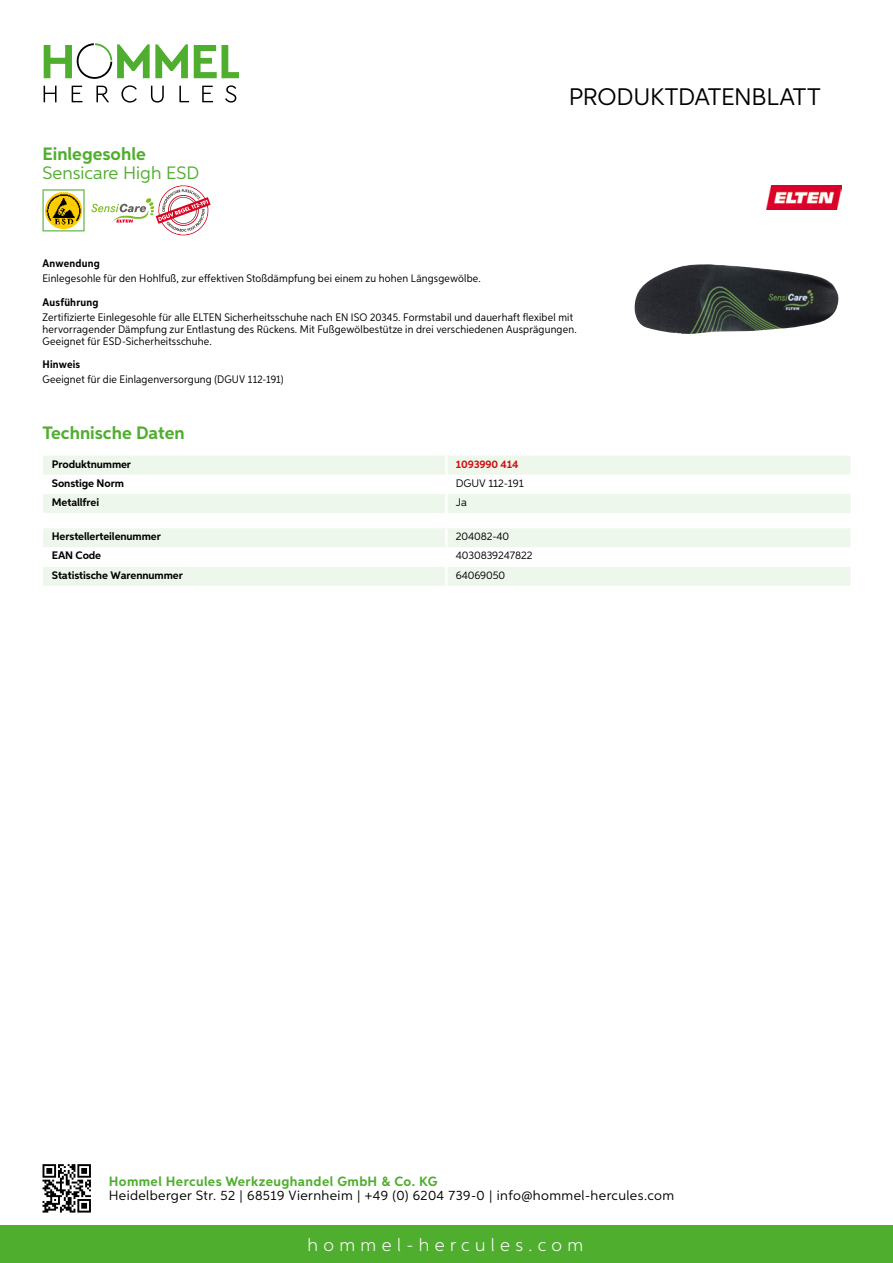
<style>
.page{position:relative;width:893px;height:1263px;background:#fff}
.page>*{position:absolute;margin:0;border:0;box-sizing:border-box;transform-origin:0 0}
.t1{font:24px "Aspira";letter-spacing:-.01em;color:#000}
.t2{font:700 18px "Aspira";color:#50ae2f}
.t3{font:300 18px "Aspira";letter-spacing:.3em;color:#fff}
.t4{font:18px "Aspira";color:#50ae2f}
.t5{font:13.5px "Aspira";letter-spacing:.03em;color:#000}
.t6{font:700 13.5px "Aspira";letter-spacing:.03em;color:#50ae2f}
.t7{font:10.95px/12px "Aspira Nar";letter-spacing:.015em;color:#000}
.t8{font:700 10.95px "Aspira";letter-spacing:-.01em;color:#000}
.t9{font:10.95px "Aspira";letter-spacing:-.01em;color:#000}
.t10{font:700 10.95px "Aspira Nar";letter-spacing:.02em;color:#000}
.t11{font:700 10.95px "Aspira";letter-spacing:-.01em;color:#cd1013}
</style>
<div class="page">
<div style="left:0;top:1226px;width:893px;height:37px;background:#50ae2f"></div>
<svg style="left:43px;top:1164px;width:48px;height:48px"></svg>
<svg style="left:194px;top:45px;width:45px;height:33px"></svg>
<svg style="left:44px;top:43px;width:144px;height:36px"></svg>
<svg style="left:44px;top:86px;width:13px;height:16px"></svg>
<svg style="left:72px;top:86px;width:10px;height:16px"></svg>
<svg style="left:96px;top:86px;width:13px;height:16px"></svg>
<svg style="left:121px;top:85px;width:16px;height:18px"></svg>
<svg style="left:151px;top:86px;width:13px;height:17px"></svg>
<svg style="left:179px;top:86px;width:10px;height:16px"></svg>
<svg style="left:202px;top:86px;width:11px;height:16px"></svg>
<svg style="left:225px;top:85px;width:11px;height:18px"></svg>
<svg style="left:43px;top:456px;width:807px;height:57px"></svg>
<hr style="left:445px;top:494px;width:3px;height:19px;background:#fff">
<svg style="left:43px;top:528px;width:807px;height:58px"></svg>
<hr style="left:445px;top:567px;width:3px;height:19px;background:#fff">
<svg style="left:43px;top:189px;width:42px;height:42px"></svg>
<svg style="left:91px;top:185px;width:120px;height:50px"></svg>
<img style="left:634px;top:264px;width:205px;height:70px">
<img style="left:766px;top:185px;width:76px;height:24px">
<h2 class="t2" style="left:43px;top:142px;width:105px">Einlegesohle</h2>
<h2 class="t4" style="left:43px;top:162px;width:156px">Sensicare High ESD</h2>
<h1 class="t1" style="left:569px;top:82px;width:253px">Produktdatenblatt</h1>
<p class="t10" style="left:43px;top:257px;width:59px">Anwendung</p>
<p class="t7" style="left:43px;top:273px;width:440px">Einlegesohle für den Hohlfuß, zur effektiven Stoßdämpfung bei einem zu hohen Längsgewölbe.</p>
<p class="t10" style="left:43px;top:295px;width:58px">Ausführung</p>
<p class="t7" style="left:43px;top:311px;width:536px">Zertifizierte Einlegesohle für alle ELTEN Sicherheitsschuhe nach EN ISO 20345. Formstabil und dauerhaft flexibel mit hervorragender Dämpfung zur Entlastung des Rückens. Mit Fußgewölbestütze in drei verschiedenen Ausprägungen.<br>Geeignet für ESD-Sicherheitsschuhe.</p>
<p class="t10" style="left:43px;top:357px;width:39px">Hinweis</p>
<p class="t7" style="left:43px;top:373px;width:242px">Geeignet für die Einlagenversorgung (DGUV 112-191)</p>
<h2 class="t2" style="left:43px;top:421px;width:144px">Technische Daten</h2>
<p class="t8" style="left:52px;top:457px;width:81px">Produktnummer</p>
<p class="t11" style="left:456px;top:457px;width:64px">1093990 414</p>
<p class="t8" style="left:52px;top:476px;width:74px">Sonstige Norm</p>
<p class="t9" style="left:456px;top:476px;width:69px">DGUV 112-191</p>
<p class="t8" style="left:52px;top:495px;width:49px">Metallfrei</p>
<p class="t9" style="left:456px;top:495px;width:13px">Ja</p>
<p class="t8" style="left:52px;top:530px;width:111px">Herstellerteilenummer</p>
<p class="t9" style="left:456px;top:530px;width:55px">204082-40</p>
<p class="t8" style="left:52px;top:549px;width:51px">EAN Code</p>
<p class="t9" style="left:456px;top:549px;width:78px">4030839247822</p>
<p class="t8" style="left:52px;top:568px;width:132px">Statistische Warennummer</p>
<p class="t9" style="left:456px;top:568px;width:51px">64069050</p>
<p class="t6" style="left:109px;top:1172px;width:330px">Hommel Hercules Werkzeughandel GmbH &amp; Co. KG</p>
<p class="t5" style="left:109px;top:1187px;width:567px">Heidelberger Str. 52 | 68519 Viernheim | +49 (0) 6204 739-0 | info@hommel-hercules.com</p>
<h2 class="t3" style="left:307px;top:1234px;width:277px">hommel-hercules.com</h2>
</div>
